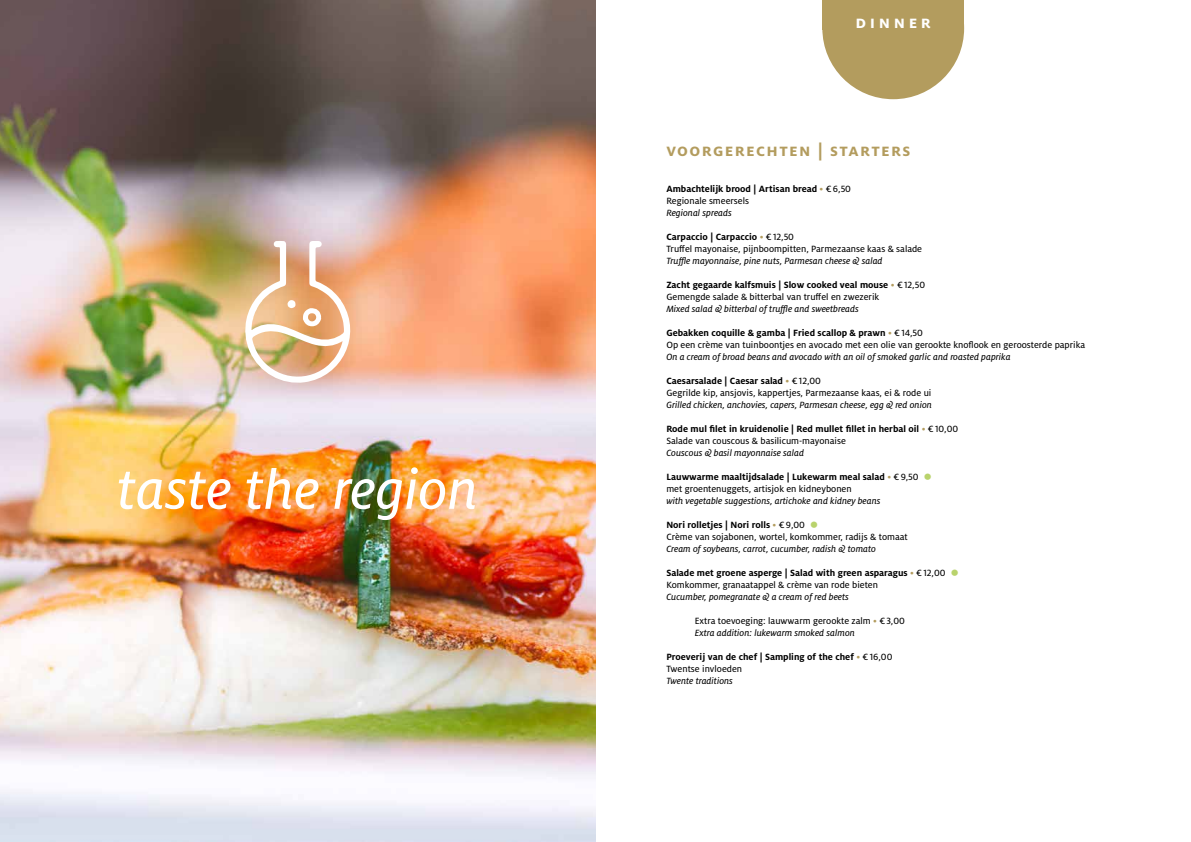
<style>
.page{position:relative;width:1191px;height:842px;background:#fff}
.page>*{position:absolute;margin:0;border:0;box-sizing:border-box;transform-origin:0 0}
.t1{font:60px "Milo OT Text Ita";color:#fff}
.t2{font:700 18px "Milo OT";letter-spacing:.075em;color:#b39c5e}
.t3{font:700 18px "Milo OT";letter-spacing:.2em;color:#fff}
.t4{font:10px "Milo OT Text";color:#000}
.t5{font:10px "Milo OT Text Ita";color:#000}
.t6{font:700 10px "Milo OT";color:#000}
.s1{font-family:"Milo OT Text";font-weight:400;color:#b39c5e}
.s2{font-family:"Milo OT Text";font-weight:400}
.s3{color:#b39c5e}
</style>
<div class="page">
<svg style="left:822px;top:29px;width:142px;height:70px"></svg>
<div style="left:822px;top:0;width:142px;height:29px;background:#b39c5e"></div>
<img style="left:0;top:0;width:595px;height:842px">
<img style="left:244px;top:241px;width:118px;height:144px">
<h1 class="t1" style="left:117px;top:457px;width:363px">taste the region</h1>
<h2 class="t3" style="left:855px;top:13px;width:77px">dinner</h2>
<h2 class="t2" style="left:666px;top:140px;width:245px">voorgerechten | starters</h2>
<p class="t6" style="left:666px;top:183px;width:186px">Ambachtelijk brood | Artisan bread <span class="s1">•</span> <span class="s2">€6,50</span></p>
<p class="t4" style="left:666px;top:195px;width:84px">Regionale smeersels</p>
<p class="t5" style="left:666px;top:207px;width:67px">Regional spreads</p>
<p class="t6" style="left:666px;top:231px;width:129px">Carpaccio | Carpaccio <span class="s1">•</span> <span class="s2">€12,50</span></p>
<p class="t4" style="left:666px;top:243px;width:257px">Truffel mayonaise, pijnboompitten, Parmezaanse kaas &amp; salade</p>
<p class="t5" style="left:666px;top:255px;width:218px">Truffle mayonnaise, pine nuts, Parmesan cheese &amp; salad</p>
<p class="t6" style="left:666px;top:279px;width:260px">Zacht gegaarde kalfsmuis | Slow cooked veal mouse <span class="s1">•</span> <span class="s2">€12,50</span></p>
<p class="t4" style="left:666px;top:291px;width:214px">Gemengde salade &amp; bitterbal van truffel en zwezerik</p>
<p class="t5" style="left:666px;top:303px;width:194px">Mixed salad &amp; bitterbal of truffle and sweetbreads</p>
<p class="t6" style="left:666px;top:327px;width:258px">Gebakken coquille &amp; gamba | Fried scallop &amp; prawn <span class="s1">•</span> <span class="s2">€14,50</span></p>
<p class="t4" style="left:666px;top:339px;width:420px">Op een crème van tuinboontjes en avocado met een olie van gerookte knoflook en geroosterde paprika</p>
<p class="t5" style="left:666px;top:351px;width:346px">On a cream of broad beans and avocado with an oil of smoked garlic and roasted paprika</p>
<p class="t6" style="left:666px;top:375px;width:156px">Caesarsalade | Caesar salad <span class="s1">•</span> <span class="s2">€12,00</span></p>
<p class="t4" style="left:666px;top:387px;width:266px">Gegrilde kip, ansjovis, kappertjes, Parmezaanse kaas, ei &amp; rode ui</p>
<p class="t5" style="left:666px;top:399px;width:267px">Grilled chicken, anchovies, capers, Parmesan cheese, egg &amp; red onion</p>
<p class="t6" style="left:666px;top:423px;width:293px">Rode mul filet in kruidenolie | Red mullet fillet in herbal oil <span class="s1">•</span> <span class="s2">€10,00</span></p>
<p class="t4" style="left:666px;top:435px;width:181px">Salade van couscous &amp; basilicum-mayonaise</p>
<p class="t5" style="left:666px;top:447px;width:139px">Couscous &amp; basil mayonnaise salad</p>
<p class="t6" style="left:666px;top:471px;width:254px">Lauwwarme maaltijdsalade | Lukewarm meal salad <span class="s1">•</span> <span class="s2">€9,50</span></p>
<p class="t4" style="left:666px;top:483px;width:187px">met groentenuggets, artisjok en kidneybonen</p>
<p class="t5" style="left:666px;top:495px;width:216px">with vegetable suggestions, artichoke and kidney beans</p>
<p class="t6" style="left:666px;top:519px;width:140px">Nori rolletjes | Nori rolls <span class="s1">•</span> <span class="s2">€9,00</span></p>
<p class="t4" style="left:666px;top:531px;width:243px">Crème van sojabonen, wortel, komkommer, radijs &amp; tomaat</p>
<p class="t5" style="left:666px;top:543px;width:211px">Cream of soybeans, carrot, cucumber, radish &amp; tomato</p>
<p class="t6" style="left:666px;top:567px;width:280px">Salade met groene asperge | Salad with green asparagus <span class="s1">•</span> <span class="s2">€12,00</span></p>
<p class="t4" style="left:666px;top:579px;width:213px">Komkommer, granaatappel &amp; crème van rode bieten</p>
<p class="t5" style="left:666px;top:591px;width:184px">Cucumber, pomegranate &amp; a cream of red beets</p>
<p class="t4" style="left:694px;top:615px;width:212px">Extra toevoeging: lauwwarm gerookte zalm <span class="s3">•</span> €3,00</p>
<p class="t5" style="left:694px;top:627px;width:162px">Extra addition: lukewarm smoked salmon</p>
<p class="t6" style="left:666px;top:651px;width:227px">Proeverij van de chef | Sampling of the chef <span class="s1">•</span> <span class="s2">€16,00</span></p>
<p class="t4" style="left:666px;top:663px;width:77px">Twentse invloeden</p>
<p class="t5" style="left:666px;top:675px;width:68px">Twente traditions</p>
</div>
